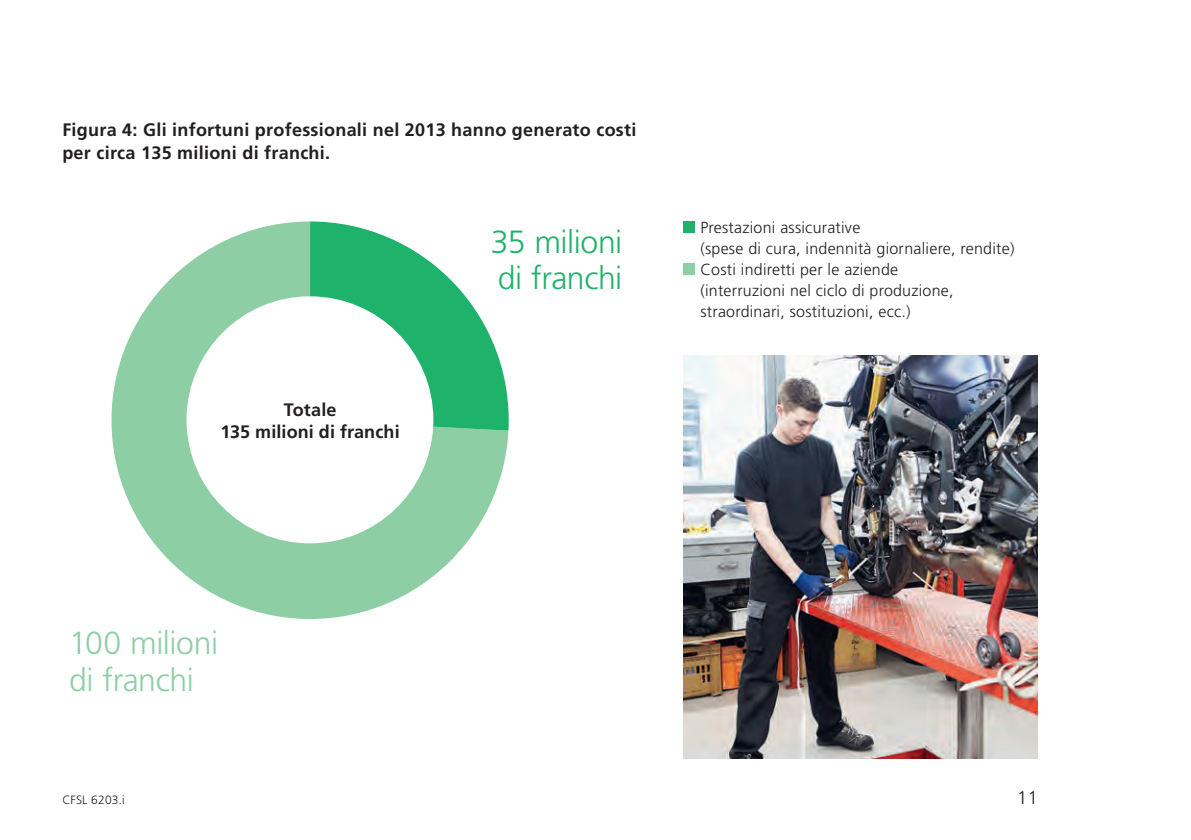
<style>
.page{position:relative;width:1191px;height:840px;background:#fff}
.page>*{position:absolute;margin:0;border:0;box-sizing:border-box;transform-origin:0 0}
.t1{font:300 32px/36px "Frutiger LT Std";letter-spacing:-.015em;color:#8dcea5}
.t2{font:300 32px/36px "Frutiger LT Std";letter-spacing:-.015em;color:#1eb26a}
.t3{font:300 18.2px "Frutiger LT Std";color:#231f20}
.t4{font:700 18px/21.6px "Frutiger LT Std";letter-spacing:.015em;color:#231f20;text-align:center}
.t5{font:300 16px/21px "Frutiger LT Std";letter-spacing:.015em;color:#231f20}
.t6{font:300 12px "Frutiger LT Std";letter-spacing:.015em;color:#231f20}
</style>
<div class="page">
<svg style="left:111px;top:221px;width:397px;height:398px"></svg>
<svg style="left:310px;top:221px;width:199px;height:209px"></svg>
<div style="left:683px;top:222px;width:11px;height:11px;background:#1eb26a"></div>
<div style="left:683px;top:264px;width:11px;height:11px;background:#8dcea5"></div>
<img style="left:683px;top:355px;width:354px;height:402px">
<p class="t4" style="left:62px;top:119px;width:575px;line-height:23px;text-align:left">Figura 4: Gli infortuni professionali nel 2013 hanno generato costi per circa 135 milioni di franchi.</p>
<p class="t4" style="left:220px;top:399px;width:181px">Totale<br>135 milioni di franchi</p>
<h1 class="t2" style="left:491px;top:224px;width:133px">35 milioni di franchi</h1>
<p class="t5" style="left:700px;top:217px;width:315px">Prestazioni assicurative<br>(spese di cura, indennità giornaliere, rendite)<br>Costi indiretti per le aziende<br>(interruzioni nel ciclo di produzione, straordinari, sostituzioni, ecc.)</p>
<h1 class="t1" style="left:69px;top:625px;width:150px">100 milioni di franchi</h1>
<p class="t6" style="left:62px;top:792px;width:64px">CFSL 6203.i</p>
<p class="t3" style="left:1017px;top:787px;width:22px">11</p>
</div>
